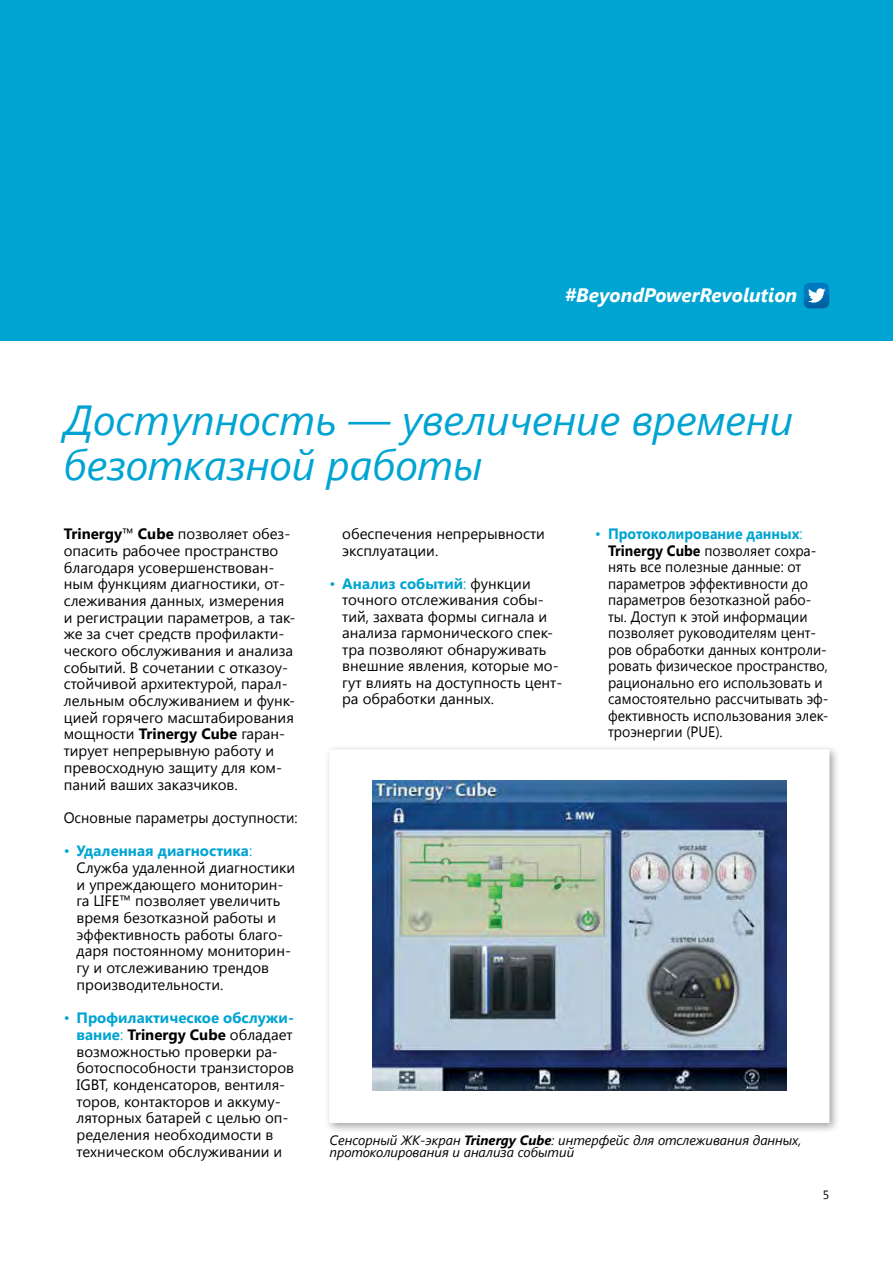
<style>
.page{position:relative;width:893px;height:1263px;background:#fff}
.page>*{position:absolute;margin:0;border:0;box-sizing:border-box;transform-origin:0 0}
.t1{font:italic 42px/45px "Segoe UI";color:#00a4d2}
.t2{font:italic 700 19.5px "Segoe UI";color:#fff}
.t3{font:15px/16.6px "Segoe UI";color:#000}
.t4{font:15px/16.5px "Segoe UI";color:#000;scale:.94 1}
.t5{font:15px "Segoe UI";color:#000;scale:.96 1}
.t6{font:italic 13.5px/12px "Segoe UI";color:#000}
.t7{font:12px "Segoe UI";color:#000}
.s1{font-weight:700}
.s2{color:#00a4d2}
.s3{font-weight:700;color:#00a4d2}
</style>
<div class="page">
<div style="left:324px;top:744px;width:517px;height:390px;background:#000;opacity:.35"></div>
<div style="left:330px;top:750px;width:499px;height:373px;background:#fff"></div>
<div style="left:0;top:0;width:893px;height:340px;background:#00a4d2"></div>
<div style="left:804px;top:283px;width:25px;height:25px;background:#0079c1;border-radius:6px"></div>
<svg style="left:804px;top:288px;width:25px;height:20px"></svg>
<img style="left:373px;top:780px;width:413px;height:311px">
<h2 class="t2" style="left:565px;top:281px;width:234px">#BeyondPowerRevolution</h2>
<h1 class="t1" style="left:64px;top:395px;width:731px">Доступность — увеличение времени безотказной работы</h1>
<p class="t3" style="left:64px;top:525px;width:233px"><span class="s1">Trinergy</span>™ <span class="s1">Cube</span> позволяет обез&shy;опасить рабочее пространство благодаря усовершенствован&shy;ным функциям диагностики, от&shy;слеживания данных, измерения и регистрации параметров, а так&shy;же за счет средств профилакти&shy;ческого обслуживания и анализа событий. В сочетании с отказоу&shy;стойчивой архитектурой, парал&shy;лельным обслуживанием и функ&shy;цией горячего масштабирования мощности <span class="s1">Trinergy Cube</span> гаран&shy;тирует непрерывную работу и превосходную защиту для ком&shy;паний ваших заказчиков.</p>
<p class="t5" style="left:64px;top:807px;width:245px">Основные параметры доступности:</p>
<p class="t3" style="left:77px;top:842px;width:220px;text-indent:-13px"><span class="s2">•</span> <span class="s3">Удаленная диагностика</span><span class="s2">:<br></span>Служба удаленной диагностики и упреждающего мониторин&shy;га LIFE™ позволяет увеличить время безотказной работы и эффективность работы благо&shy;даря постоянному мониторин&shy;гу и отслеживанию трендов производительности.</p>
<p class="t3" style="left:77px;top:1009px;width:219px;text-indent:-13px"><span class="s2">•</span> <span class="s3">Профилактическое обслужи&shy;вание</span><span class="s2">:</span> <span class="s1">Trinergy Cube</span> обладает возможностью проверки ра&shy;ботоспособности транзисторов<br>IGBT, конденсаторов, вентиля&shy;торов, контакторов и аккуму&shy;ляторных батарей с целью оп&shy;ределения необходимости в техническом обслуживании и</p>
<p class="t3" style="left:342px;top:525px;width:204px">обеспечения непрерывности эксплуатации.</p>
<p class="t3" style="left:342px;top:574px;width:222px;text-indent:-13px"><span class="s2">•</span> <span class="s3">Анализ событий</span><span class="s2">:</span> функции точного отслеживания собы&shy;тий, захвата формы сигнала и анализа гармонического спек&shy;тра позволяют обнаруживать внешние явления, которые мо&shy;гут влиять на доступность цент&shy;ра обработки данных.</p>
<p class="t4" style="left:608px;top:525px;width:236px;text-indent:-13px"><span class="s2">•</span> <span class="s3">Протоколирование данных</span><span class="s2">:<br></span><span class="s1">Trinergy Cube</span> позволяет сохра&shy;нять все полезные данные: от параметров эффективности до параметров безотказной рабо&shy;ты. Доступ к этой информации позволяет руководителям цент&shy;ров обработки данных контроли&shy;ровать физическое пространство, рационально его использовать и самостоятельно рассчитывать эф&shy;фективность использования элек&shy;троэнергии (PUE).</p>
<p class="t6" style="left:330px;top:1133px;width:473px">Сенсорный ЖК-экран <span class="s1">Trinergy Cube</span>: интерфейс для отслеживания данных, протоколирования и анализа событий</p>
<p class="t7" style="left:823px;top:1187px;width:8px">5</p>
</div>
